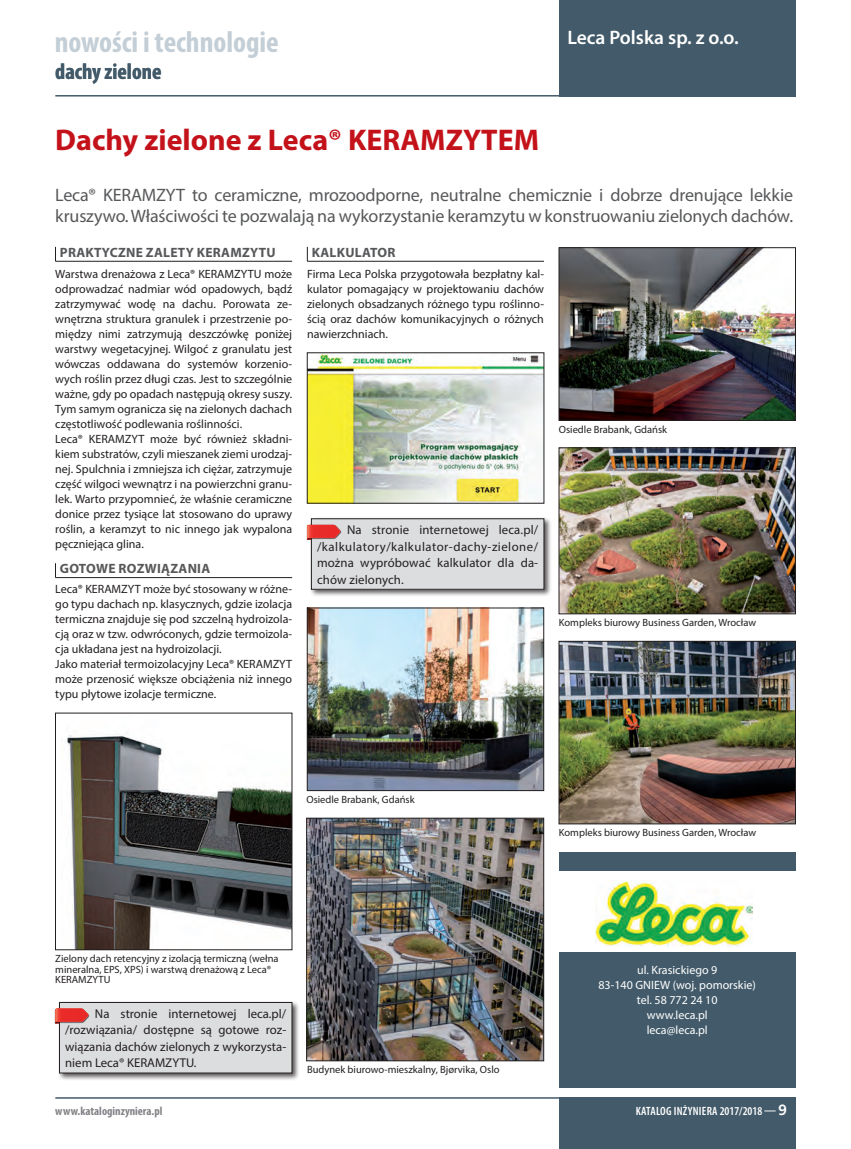
<style>
.page{position:relative;width:851px;height:1149px;background:#fff}
.page>*{position:absolute;margin:0;border:0;box-sizing:border-box;transform-origin:0 0}
.t1{font:700 30px "Myriad Pro";color:#c4121a}
.t2{font:700 condensed 30px "Myriad Pro";color:#c3ced6}
.t3{font:700 condensed 22.5px "Myriad Pro";color:#425a69}
.t4{font:600 19.5px "Myriad Pro";color:#fff}
.t5{font:18px/21px "Myriad Pro";letter-spacing:-.01em;color:#57585a}
.t6{font:700 13.5px "Myriad Pro";letter-spacing:.02em;color:#57585a}
.t7{font:12.75px/16.5px "Myriad Pro";letter-spacing:.005em;color:#231f20;text-align:justify}
.t8{font:12px/15px "Myriad Pro";color:#231f20}
.t9{font:12px/15px "Myriad Pro";color:#fff;text-align:center}
.t10{font:600 condensed 12px "Myriad Pro";letter-spacing:.02em;color:#fff}
.t11{font:700 condensed 12px "Myriad Pro";color:#808285}
.t12{font:10.5px/10.5px "Myriad Pro";color:#231f20}
.s1{font-family:"Humanist 777 TL Bold B";font-weight:400;font-stretch:normal;font-size:15px}
</style>
<div class="page">
<div style="left:558px;top:1096px;width:237px;height:52px;background:#425a69"></div>
<div style="left:558px;top:0;width:237px;height:96px;background:#425a69"></div>
<hr style="left:55px;top:1096px;width:739px;height:2px;background:#425a69">
<hr style="left:55px;top:95px;width:512px;height:1px;background:#425a69">
<img style="left:595px;top:880px;width:157px;height:65px">
<div style="left:558px;top:952px;width:237px;height:135px;background:#425a69"></div>
<div style="left:558px;top:852px;width:237px;height:18px;background:#425a69"></div>
<svg style="left:55px;top:247px;width:1px;height:14px"></svg>
<hr style="left:55px;top:261px;width:237px;height:1px;background:#231f20">
<svg style="left:55px;top:563px;width:1px;height:14px"></svg>
<hr style="left:55px;top:577px;width:237px;height:1px;background:#231f20">
<div style="left:58px;top:1000px;width:242px;height:80px;background:#231f20;opacity:.75"></div>
<div style="left:59px;top:1002px;width:233px;height:70px;background:#dcdddf"></div>
<div style="left:59px;top:1001px;width:233px;height:71px;border:1px solid #231f20"></div>
<svg style="left:54px;top:1006px;width:35px;height:17px"></svg>
<div style="left:309px;top:516px;width:243px;height:81px;background:#231f20;opacity:.75"></div>
<div style="left:311px;top:518px;width:233px;height:71px;background:#dcdddf"></div>
<div style="left:311px;top:518px;width:233px;height:71px;border:1px solid #231f20"></div>
<svg style="left:306px;top:522px;width:34px;height:17px"></svg>
<svg style="left:307px;top:247px;width:1px;height:14px"></svg>
<hr style="left:307px;top:261px;width:237px;height:1px;background:#231f20">
<img style="left:61px;top:734px;width:229px;height:213px">
<div style="left:55px;top:712px;width:237px;height:237px;border:1px solid #231f20"></div>
<img style="left:309px;top:354px;width:233px;height:147px">
<img style="left:309px;top:609px;width:233px;height:179px">
<div style="left:307px;top:607px;width:237px;height:183px;border:1px solid #231f20"></div>
<img style="left:560px;top:249px;width:233px;height:169px">
<div style="left:558px;top:247px;width:237px;height:173px;border:1px solid #231f20"></div>
<img style="left:560px;top:449px;width:233px;height:163px">
<div style="left:558px;top:447px;width:237px;height:167px;border:1px solid #231f20"></div>
<img style="left:560px;top:643px;width:233px;height:178px">
<div style="left:558px;top:641px;width:237px;height:182px;border:1px solid #231f20"></div>
<img style="left:308px;top:819px;width:234px;height:239px">
<div style="left:306px;top:817px;width:238px;height:243px;border:1px solid #231f20"></div>
<h1 class="t2" style="left:55px;top:24px;width:225px">nowości i technologie</h1>
<h2 class="t3" style="left:55px;top:57px;width:108px">dachy zielone</h2>
<h1 class="t1" style="left:55px;top:120px;width:485px">Dachy zielone z Leca® KERAMZYTEM</h1>
<h3 class="t4" style="left:567px;top:25px;width:173px">Leca Polska sp. z o.o.</h3>
<h3 class="t5" style="left:55px;top:184px;width:739px">Leca® KERAMZYT to ceramiczne, mrozoodporne, neutralne chemicznie i dobrze drenujące lekkie kruszywo. Właściwości te pozwalają na wykorzystanie keramzytu w konstruowaniu zielonych dachów.</h3>
<p class="t6" style="left:60px;top:243px;width:217px">PRAKTYCZNE ZALETY KERAMZYTU</p>
<p class="t8" style="left:55px;top:266px;width:238px">Warstwa drenażowa z Leca® KERAMZYTU może odprowadzać nadmiar wód opadowych, bądź zatrzymywać wodę na dachu. Porowata ze&shy;wnętrzna struktura granulek i przestrzenie po&shy;między nimi zatrzymują deszczówkę poniżej warstwy wegetacyjnej. Wilgoć z granulatu jest wówczas oddawana do systemów korzenio&shy;wych roślin przez długi czas. Jest to szczególnie ważne, gdy po opadach następują okresy suszy.<br>Tym samym ogranicza się na zielonych dachach częstotliwość podlewania roślinności.<br>Leca® KERAMZYT może być również składni&shy;kiem substratów, czyli mieszanek ziemi urodzaj&shy;nej. Spulchnia i zmniejsza ich ciężar, zatrzymuje część wilgoci wewnątrz i na powierzchni granu&shy;lek. Warto przypomnieć, że właśnie ceramiczne donice przez tysiące lat stosowano do uprawy roślin, a keramzyt to nic innego jak wypalona pęczniejąca glina.</p>
<p class="t6" style="left:60px;top:560px;width:152px">GOTOWE ROZWIĄZANIA</p>
<p class="t8" style="left:55px;top:581px;width:238px">Leca® KERAMZYT może być stosowany w różne&shy;go typu dachach np. klasycznych, gdzie izolacja termiczna znajduje się pod szczelną hydroizola&shy;cją oraz w tzw. odwróconych, gdzie termoizola&shy;cja układana jest na hydroizolacji.<br>Jako materiał termoizolacyjny Leca® KERAMZYT może przenosić większe obciążenia niż innego typu płytowe izolacje termiczne.</p>
<p class="t6" style="left:312px;top:243px;width:85px">KALKULATOR</p>
<p class="t8" style="left:307px;top:266px;width:238px;text-align:justify">Firma Leca Polska przygotowała bezpłatny kal&shy;kulator pomagający w projektowaniu dachów zielonych obsadzanych różnego typu roślinno&shy;ścią oraz dachów komunikacyjnych o różnych nawierzchniach.</p>
<p class="t7" style="left:317px;top:521px;width:222px;text-indent:30px">Na stronie internetowej leca.pl/ /kalkulatory/kalkulator-dachy-zielone/ można wypróbować kalkulator dla da&shy;chów zielonych.</p>
<p class="t12" style="left:558px;top:423px;width:110px">Osiedle Brabank, Gdańsk</p>
<p class="t12" style="left:558px;top:617px;width:199px">Kompleks biurowy Business Garden, Wrocław</p>
<p class="t12" style="left:306px;top:793px;width:110px">Osiedle Brabank, Gdańsk</p>
<p class="t12" style="left:558px;top:827px;width:199px">Kompleks biurowy Business Garden, Wrocław</p>
<p class="t12" style="left:55px;top:952px;width:225px">Zielony dach retencyjny z izolacją termiczną (wełna mineralna, EPS, XPS) i warstwą drenażową z Leca®<br>KERAMZYTU</p>
<p class="t7" style="left:65px;top:1004px;width:222px;text-indent:30px">Na stronie internetowej leca.pl/ /rozwiązania/ dostępne są gotowe roz&shy;wiązania dachów zielonych z wykorzysta&shy;niem Leca® KERAMZYTU.</p>
<p class="t12" style="left:307px;top:1063px;width:194px">Budynek biurowo-mieszkalny, Bjørvika, Oslo</p>
<p class="t9" style="left:598px;top:962px;width:159px">ul. Krasickiego 9<br>83-140 GNIEW (woj. pomorskie) tel. 58 772 24 10<br>www.leca.pl<br>leca@leca.pl</p>
<p class="t11" style="left:55px;top:1103px;width:109px">www.kataloginzyniera.pl</p>
<p class="t10" style="left:635px;top:1103px;width:153px">KATALOG INŻYNIERA 2017/2018 —<span class="s1">9</span></p>
</div>
